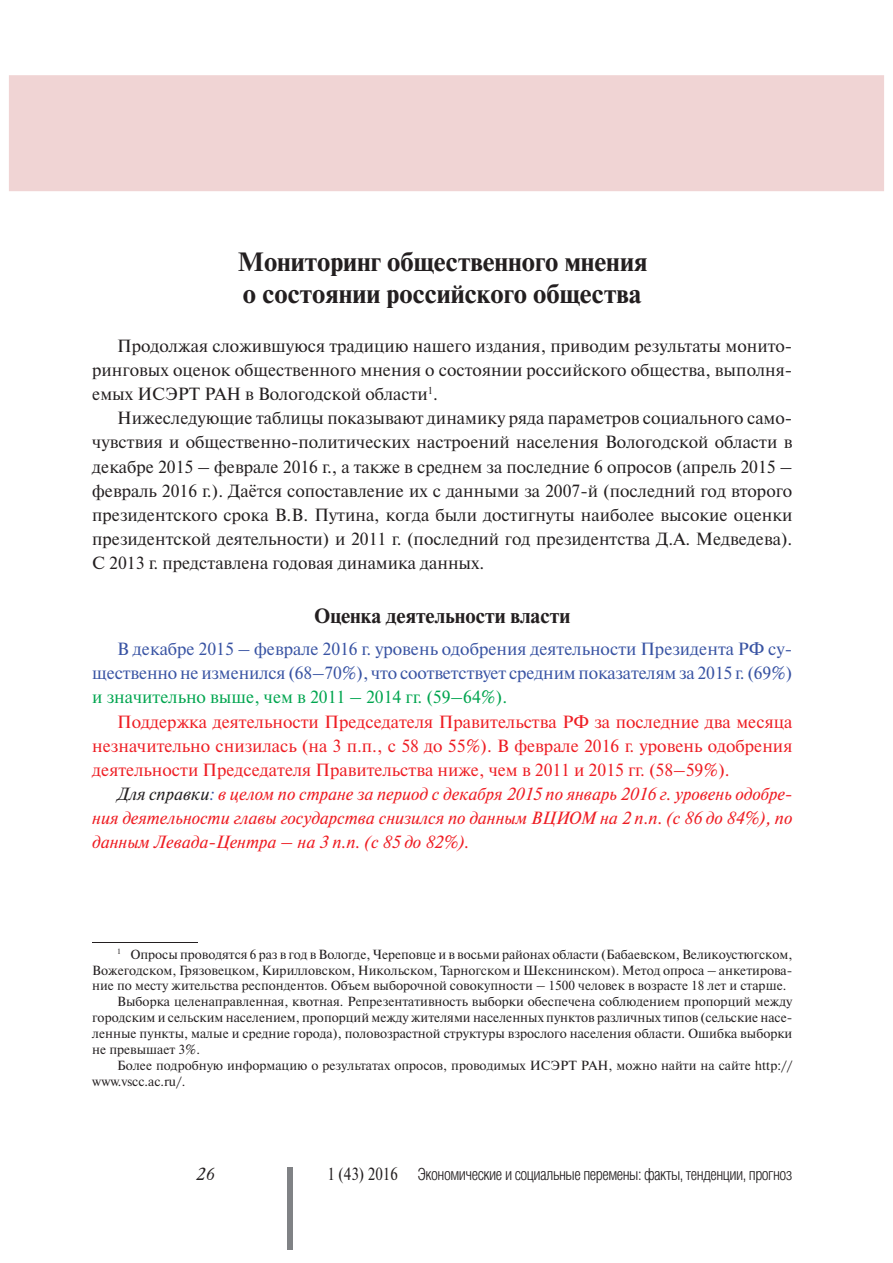
<style>
.page{position:relative;width:893px;height:1263px;background:#fff}
.page>*{position:absolute;margin:0;border:0;box-sizing:border-box;transform-origin:0 0}
.t1{font:700 26.4px/31.8px "Newton C";color:#231f20}
.t2{font:700 20.55px "Newton C";color:#231f20}
.t3{font:17.7px/24.2px "Newton C";color:#231f20;text-align:justify}
.t4{font:17.7px/24.2px "Newton C";color:#ee1d23;text-align:justify}
.t5{font:italic 17.7px/24.2px "Newton C";color:#ee1d23;text-align:justify}
.t6{font:17.7px/24.2px "Newton C";letter-spacing:-.005em;color:#3853a3;text-align:right}
.t7{font:17.7px "Newton C";color:#00a54f}
.t8{font:italic 17.7px "Academy";color:#231f20}
.t9{font:300 16.65px "Helios Cond";letter-spacing:-.03em;color:#231f20}
.t10{font:13.2px "Newton C";color:#231f20}
.s1{color:#231f20}
.s2{color:#3853a3}
.s3{font-family:"Newton C";font-weight:400;font-size:17.7px}
</style>
<div class="page">
<div style="left:9px;top:75px;width:875px;height:116px;background:#f0d4d4"></div>
<hr style="left:92px;top:943px;width:106px;height:1px;background:#231f20">
<div style="left:287px;top:1167px;width:6px;height:83px;background:#808285"></div>
<h1 class="t1" style="left:237px;top:248px;width:411px">Мониторинг общественного мнения о состоянии российского общества</h1>
<h3 class="t3" style="left:92px;top:335px;width:702px;text-indent:25px">Продолжая сложившуюся традицию нашего издания, приводим результаты монито&shy;ринговых оценок общественного мнения о состоянии российского общества, выполня&shy;емых ИСЭРТ РАН в Вологодской области<sup>1</sup>.</h3>
<p class="t3" style="left:92px;top:408px;width:702px;text-indent:25px">Нижеследующие таблицы показывают динамику ряда параметров социального само&shy;чувствия и общественно-политических настроений населения Вологодской области в декабре 2015 – феврале 2016 г., а также в среднем за последние 6 опросов (апрель 2015 – февраль 2016 г.). Даётся сопоставление их с данными за 2007-й (последний год второго президентского срока В.В. Путина, когда были достигнуты наиболее высокие оценки президентской деятельности) и 2011 г. (последний год президентства Д.А. Медведева).<br>С 2013 г. представлена годовая динамика данных.</p>
<h2 class="t2" style="left:314px;top:608px;width:258px">Оценка деятельности власти</h2>
<h3 class="t6" style="left:92px;top:639px;width:702px">В декабре 2015 – феврале 2016 г. уровень одобрения деятельности Президента РФ су&shy;щественно не изменился (68–70%), что соответствует средним показателям за 2015 г. (69%)</h3>
<h3 class="t7" style="left:92px;top:691px;width:416px">и значительно выше, чем в 2011 – 2014 гг. (59–64%).</h3>
<p class="t4" style="left:92px;top:711px;width:702px;text-indent:25px">Поддержка деятельности Председателя Правительства РФ за последние два месяца незначительно снизилась (на 3 п.п., с 58 до 55%). В феврале 2016 г. уровень одобрения деятельности Председателя Правительства ниже, чем в 2011 и 2015 гг. (58–59%).</p>
<h3 class="t5" style="left:92px;top:783px;width:702px;text-indent:25px"><span class="s1">Для справки</span><span class="s2">:</span> в целом по стране за период с декабря 2015 по январь 2016 г. уровень одобре&shy;ния деятельности главы государства снизился по данным ВЦИОМ на 2 п.п. (с 86 до 84%), по данным Левада-Центра – на 3 п.п. (с 85 до 82%).</h3>
<p class="t10" style="left:117px;top:949px;width:677px"><sup>1</sup> Опросы проводятся 6 раз в год в Вологде, Череповце и в восьми районах области (Бабаевском, Великоустюгском,</p>
<p class="t10" style="left:92px;top:965px;width:702px">Вожегодском, Грязовецком, Кирилловском, Никольском, Тарногском и Шекснинском). Метод опроса – анкетирова-</p>
<p class="t10" style="left:92px;top:981px;width:696px">ние по месту жительства респондентов. Объем выборочной совокупности – 1500 человек в возрасте 18 лет и старше.</p>
<p class="t10" style="left:117px;top:997px;width:677px">Выборка целенаправленная, квотная. Репрезентативность выборки обеспечена соблюдением пропорций между</p>
<p class="t10" style="left:92px;top:1013px;width:702px">городским и сельским населением, пропорций между жителями населенных пунктов различных типов (сельские насе-</p>
<p class="t10" style="left:92px;top:1029px;width:702px">ленные пункты, малые и средние города), половозрастной структуры взрослого населения области. Ошибка выборки</p>
<p class="t10" style="left:92px;top:1045px;width:109px">не превышает 3%.</p>
<p class="t10" style="left:117px;top:1061px;width:677px">Более подробную информацию о результатах опросов, проводимых ИСЭРТ РАН, можно найти на сайте http://</p>
<p class="t10" style="left:92px;top:1076px;width:95px">www.vscc.ac.ru/.</p>
<h3 class="t8" style="left:196px;top:1165px;width:20px">26</h3>
<p class="t9" style="left:327px;top:1168px;width:466px"><span class="s3">1 (43) 2016</span> Экономические и социальные перемены: факты, тенденции, прогноз</p>
</div>
